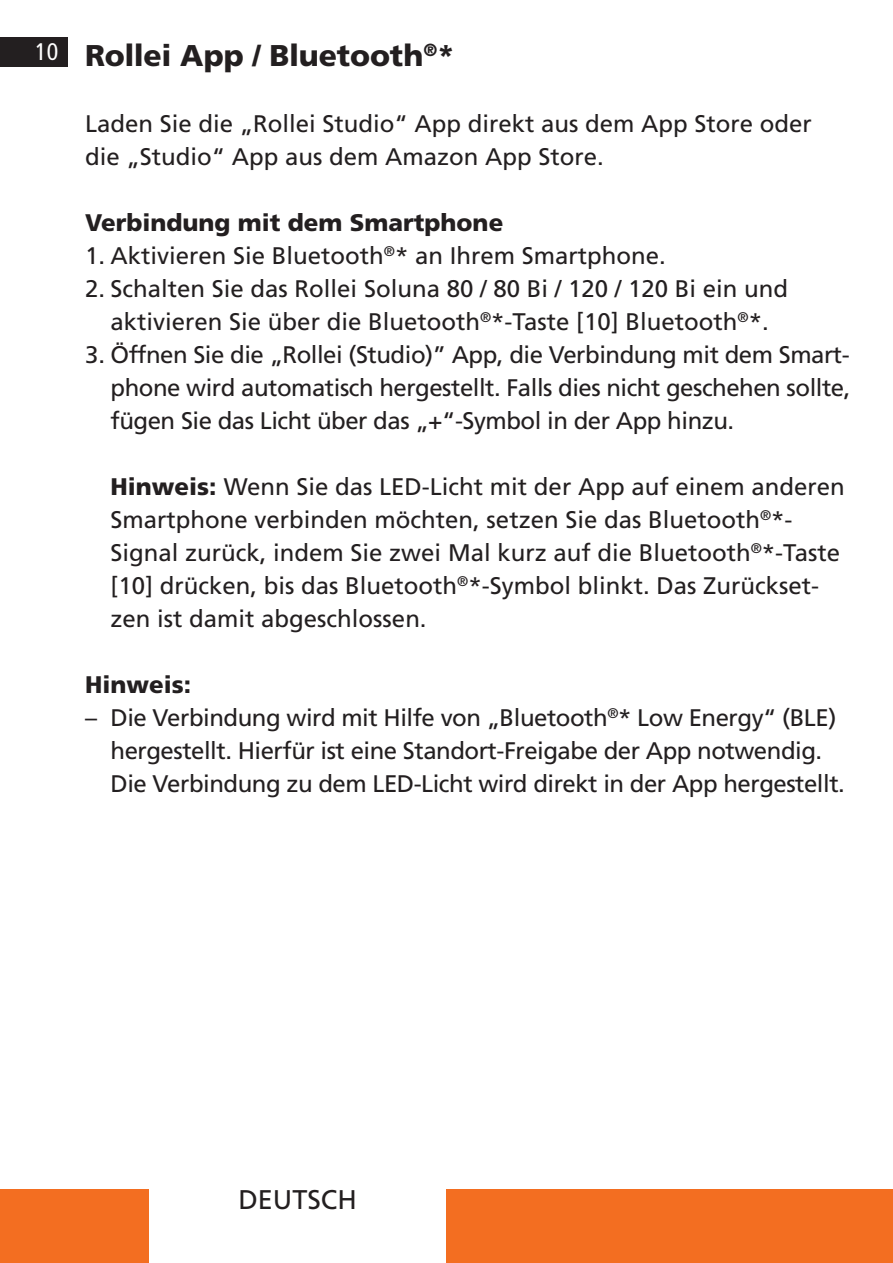
<style>
.page{position:relative;width:893px;height:1263px;background:#fff}
.page>*{position:absolute;margin:0;border:0;box-sizing:border-box;transform-origin:0 0}
.t1{font:900 30px "Frutiger LT";letter-spacing:-.005em;color:#231f20}
.t2{font:27px "Frutiger LT";color:#231f20}
.t3{font:24px/33px "Frutiger LT";color:#231f20}
.t4{font:24px/33px "Frutiger LT";letter-spacing:-.02em;color:#231f20;text-align:center}
.t5{font:900 24px "Frutiger LT";color:#231f20}
.s1{font-weight:900}
</style>
<div class="page">
<div style="left:0;top:1188px;width:149px;height:75px;background:#f36e21"></div>
<div style="left:446px;top:1188px;width:447px;height:75px;background:#f36e21"></div>
<div style="left:0;top:37px;width:68px;height:30px;background:#231f20"></div>
<p class="t1" style="left:35px;top:38px;width:421px"><sup>10</sup> Rollei App / Bluetooth<sup>®</sup>*</p>
<p class="t3" style="left:85px;top:108px;width:728px">Laden Sie die „Rollei Studio“ App direkt aus dem App Store oder die „Studio“ App aus dem Amazon App Store.</p>
<p class="t5" style="left:85px;top:208px;width:420px">Verbindung mit dem Smartphone</p>
<p class="t3" style="left:85px;top:240px;width:582px">1. Aktivieren Sie Bluetooth<sup>®</sup>* an Ihrem Smartphone.</p>
<p class="t3" style="left:85px;top:273px;width:705px;text-align:center">2. Schalten Sie das Rollei Soluna 80 / 80 Bi / 120 / 120 Bi ein und aktivieren Sie über die Bluetooth<sup>®</sup>*-Taste [10] Bluetooth<sup>®</sup>*.</p>
<p class="t3" style="left:111px;top:339px;width:741px;text-align:justify;text-indent:-26px">3. Öffnen Sie die „Rollei (Studio)” App, die Verbindung mit dem Smart&shy;phone wird automatisch hergestellt. Falls dies nicht geschehen sollte, fügen Sie das Licht über das „+“-Symbol in der App hinzu.</p>
<p class="t3" style="left:111px;top:471px;width:736px"><span class="s1">Hinweis:</span> Wenn Sie das LED-Licht mit der App auf einem anderen Smartphone verbinden möchten, setzen Sie das Bluetooth<sup>®</sup>*- Signal zurück, indem Sie zwei Mal kurz auf die Bluetooth<sup>®</sup>*-Taste [10] drücken, bis das Bluetooth<sup>®</sup>*-Symbol blinkt. Das Zurückset&shy;zen ist damit abgeschlossen.</p>
<p class="t5" style="left:85px;top:670px;width:108px">Hinweis:</p>
<p class="t4" style="left:85px;top:702px;width:753px">– Die Verbindung wird mit Hilfe von „Bluetooth<sup>®</sup>* Low Energy“ (BLE) hergestellt. Hierfür ist eine Standort-Freigabe der App notwendig.</p>
<p class="t4" style="left:111px;top:768px;width:736px">Die Verbindung zu dem LED-Licht wird direkt in der App hergestellt.</p>
<p class="t2" style="left:238px;top:1183px;width:120px">DEUTSCH</p>
</div>
